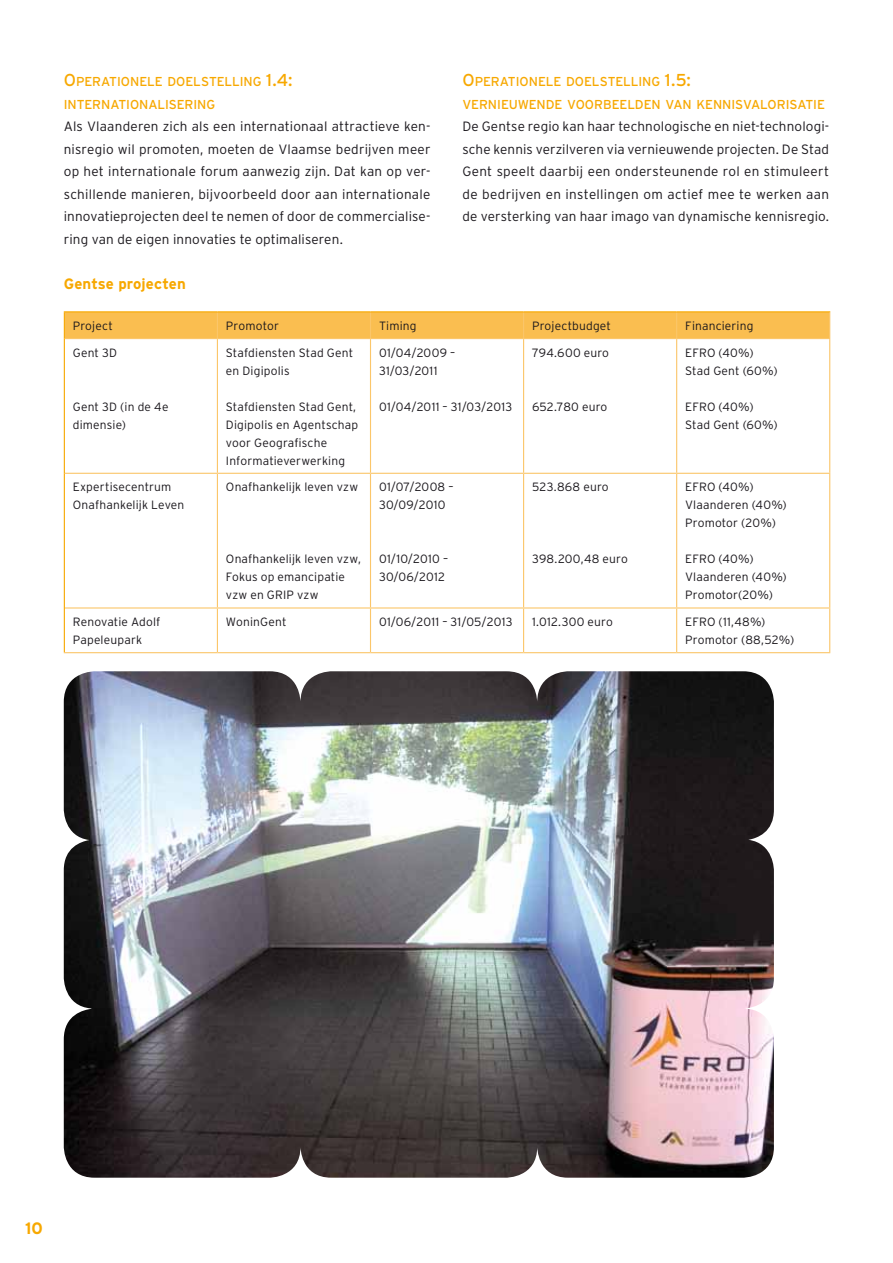
<style>
.page{position:relative;width:893px;height:1263px;background:#fff}
.page>*{position:absolute;margin:0;border:0;box-sizing:border-box;transform-origin:0 0}
.t1{font:700 16.5px "Interstate";color:#f7a800}
.t2{font:700 15px "Interstate";color:#f7a800}
.t3{font:300 13.5px/22.5px "Interstate";letter-spacing:.01em;color:#1a171c;text-align:justify}
.t4{font:12.9px/22.5px "Interstate";letter-spacing:-.01em;color:#f7a800}
.t5{font:300 12px/18px "Interstate";letter-spacing:.015em;color:#1a171c}
.s1{font-size:17.25px}
</style>
<div class="page">
<hr style="left:217px;top:339px;width:1px;height:134px;background:#fbc66a">
<hr style="left:370px;top:339px;width:1px;height:134px;background:#fbc66a">
<hr style="left:523px;top:339px;width:1px;height:134px;background:#fbc66a">
<hr style="left:676px;top:339px;width:1px;height:134px;background:#fbc66a">
<hr style="left:65px;top:473px;width:152px;height:1px;background:#fbc66a">
<hr style="left:217px;top:473px;width:153px;height:1px;background:#fbc66a">
<hr style="left:217px;top:474px;width:1px;height:133px;background:#fbc66a">
<hr style="left:370px;top:473px;width:154px;height:1px;background:#fbc66a">
<hr style="left:370px;top:474px;width:1px;height:133px;background:#fbc66a">
<hr style="left:524px;top:473px;width:153px;height:1px;background:#fbc66a">
<hr style="left:523px;top:474px;width:1px;height:133px;background:#fbc66a">
<hr style="left:677px;top:473px;width:153px;height:1px;background:#fbc66a">
<hr style="left:676px;top:474px;width:1px;height:133px;background:#fbc66a">
<hr style="left:65px;top:607px;width:152px;height:1px;background:#fbc66a">
<hr style="left:217px;top:607px;width:153px;height:1px;background:#fbc66a">
<hr style="left:217px;top:608px;width:1px;height:44px;background:#fbc66a">
<hr style="left:370px;top:607px;width:154px;height:1px;background:#fbc66a">
<hr style="left:370px;top:608px;width:1px;height:44px;background:#fbc66a">
<hr style="left:524px;top:607px;width:153px;height:1px;background:#fbc66a">
<hr style="left:523px;top:608px;width:1px;height:44px;background:#fbc66a">
<hr style="left:677px;top:607px;width:153px;height:1px;background:#fbc66a">
<hr style="left:676px;top:608px;width:1px;height:44px;background:#fbc66a">
<hr style="left:64px;top:311px;width:153px;height:1px;background:#f7a800">
<hr style="left:217px;top:311px;width:153px;height:1px;background:#f7a800">
<hr style="left:370px;top:311px;width:154px;height:1px;background:#f7a800">
<hr style="left:524px;top:311px;width:153px;height:1px;background:#f7a800">
<hr style="left:677px;top:311px;width:153px;height:1px;background:#f7a800">
<div style="left:64px;top:312px;width:766px;height:27px;background:#fabe50"></div>
<hr style="left:65px;top:338px;width:152px;height:1px;background:#fbc66a">
<hr style="left:217px;top:338px;width:153px;height:1px;background:#fbc66a">
<hr style="left:370px;top:338px;width:154px;height:1px;background:#fbc66a">
<hr style="left:524px;top:338px;width:153px;height:1px;background:#fbc66a">
<hr style="left:677px;top:338px;width:153px;height:1px;background:#fbc66a">
<hr style="left:829px;top:339px;width:1px;height:134px;background:#fbc66a">
<hr style="left:829px;top:474px;width:1px;height:133px;background:#fbc66a">
<hr style="left:829px;top:608px;width:1px;height:44px;background:#fbc66a">
<hr style="left:64px;top:652px;width:153px;height:1px;background:#fbc66a">
<hr style="left:217px;top:652px;width:153px;height:1px;background:#fbc66a">
<hr style="left:370px;top:652px;width:154px;height:1px;background:#fbc66a">
<hr style="left:524px;top:652px;width:153px;height:1px;background:#fbc66a">
<hr style="left:677px;top:652px;width:153px;height:1px;background:#fbc66a">
<hr style="left:64px;top:339px;width:1px;height:134px;background:#f7a800">
<hr style="left:64px;top:473px;width:1px;height:135px;background:#f7a800">
<hr style="left:64px;top:608px;width:1px;height:44px;background:#f7a800">
<img style="left:64px;top:671px;width:710px;height:507px">
<p class="t4" style="left:64px;top:70px;width:230px"><span class="s1">O</span>PERATIONELE DOELSTELLING <span class="s1">1.4:<br></span>INTERNATIONALISERING</p>
<p class="t3" style="left:64px;top:115px;width:368px">Als Vlaanderen zich als een internationaal attractieve ken&shy;nisregio wil promoten, moeten de Vlaamse bedrijven meer op het internationale forum aanwezig zijn. Dat kan op ver&shy;schillende manieren, bijvoorbeeld door aan internationale innovatieprojecten deel te nemen of door de commercialise&shy;ring van de eigen innovaties te optimaliseren.</p>
<p class="t2" style="left:64px;top:275px;width:124px">Gentse projecten</p>
<p class="t5" style="left:73px;top:317px;width:42px">Project</p>
<p class="t5" style="left:226px;top:317px;width:55px">Promotor</p>
<p class="t5" style="left:379px;top:317px;width:39px">Timing</p>
<p class="t5" style="left:532px;top:317px;width:80px">Projectbudget</p>
<p class="t5" style="left:685px;top:317px;width:70px">Financiering</p>
<p class="t5" style="left:73px;top:343px;width:46px">Gent 3D</p>
<p class="t4" style="left:462px;top:70px;width:364px"><span class="s1">O</span>PERATIONELE DOELSTELLING <span class="s1">1.5:<br></span>VERNIEUWENDE VOORBEELDEN VAN KENNISVALORISATIE</p>
<p class="t3" style="left:462px;top:115px;width:368px">De Gentse regio kan haar technologische en niet-technologi&shy;sche kennis verzilveren via vernieuwende projecten. De Stad Gent speelt daarbij een ondersteunende rol en stimuleert de bedrijven en instellingen om actief mee te werken aan de versterking van haar imago van dynamische kennisregio.</p>
<p class="t5" style="left:379px;top:343px;width:78px">01/04/2009 –<br>31/03/2011</p>
<p class="t5" style="left:379px;top:397px;width:135px">01/04/2011 – 31/03/2013</p>
<p class="t5" style="left:226px;top:343px;width:129px">Stafdiensten Stad Gent en Digipolis</p>
<p class="t5" style="left:226px;top:397px;width:134px">Stafdiensten Stad Gent,<br>Digipolis en Agentschap voor Geografische<br>Informatieverwerking</p>
<p class="t5" style="left:685px;top:343px;width:94px">EFRO (40%)<br>Stad Gent (60%)</p>
<p class="t5" style="left:685px;top:397px;width:94px">EFRO (40%)<br>Stad Gent (60%)</p>
<p class="t5" style="left:532px;top:343px;width:79px">794.600 euro</p>
<p class="t5" style="left:73px;top:397px;width:97px">Gent 3D (in de 4e dimensie)</p>
<p class="t5" style="left:532px;top:397px;width:77px">652.780 euro</p>
<p class="t5" style="left:73px;top:478px;width:113px">Expertisecentrum<br>Onafhankelijk Leven</p>
<p class="t5" style="left:226px;top:478px;width:134px">Onafhankelijk leven vzw</p>
<p class="t5" style="left:226px;top:550px;width:136px">Onafhankelijk leven vzw,<br>Fokus op emancipatie vzw en GRIP vzw</p>
<p class="t5" style="left:379px;top:478px;width:76px">01/07/2008 –<br>30/09/2010</p>
<p class="t5" style="left:379px;top:550px;width:71px">01/10/2010 –<br>30/06/2012</p>
<p class="t5" style="left:532px;top:478px;width:78px">523.868 euro</p>
<p class="t5" style="left:532px;top:550px;width:97px">398.200,48 euro</p>
<p class="t5" style="left:685px;top:478px;width:103px">EFRO (40%)<br>Vlaanderen (40%)<br>Promotor (20%)</p>
<p class="t5" style="left:685px;top:550px;width:103px">EFRO (40%)<br>Vlaanderen (40%)<br>Promotor(20%)</p>
<p class="t5" style="left:73px;top:613px;width:89px">Renovatie Adolf<br>Papeleupark</p>
<p class="t5" style="left:226px;top:613px;width:62px">WoninGent</p>
<p class="t5" style="left:379px;top:613px;width:135px">01/06/2011 – 31/05/2013</p>
<p class="t5" style="left:532px;top:613px;width:82px">1.012.300 euro</p>
<p class="t5" style="left:685px;top:613px;width:111px">EFRO (11,48%)<br>Promotor (88,52%)</p>
<h1 class="t1" style="left:25px;top:1219px;width:19px">10</h1>
</div>
